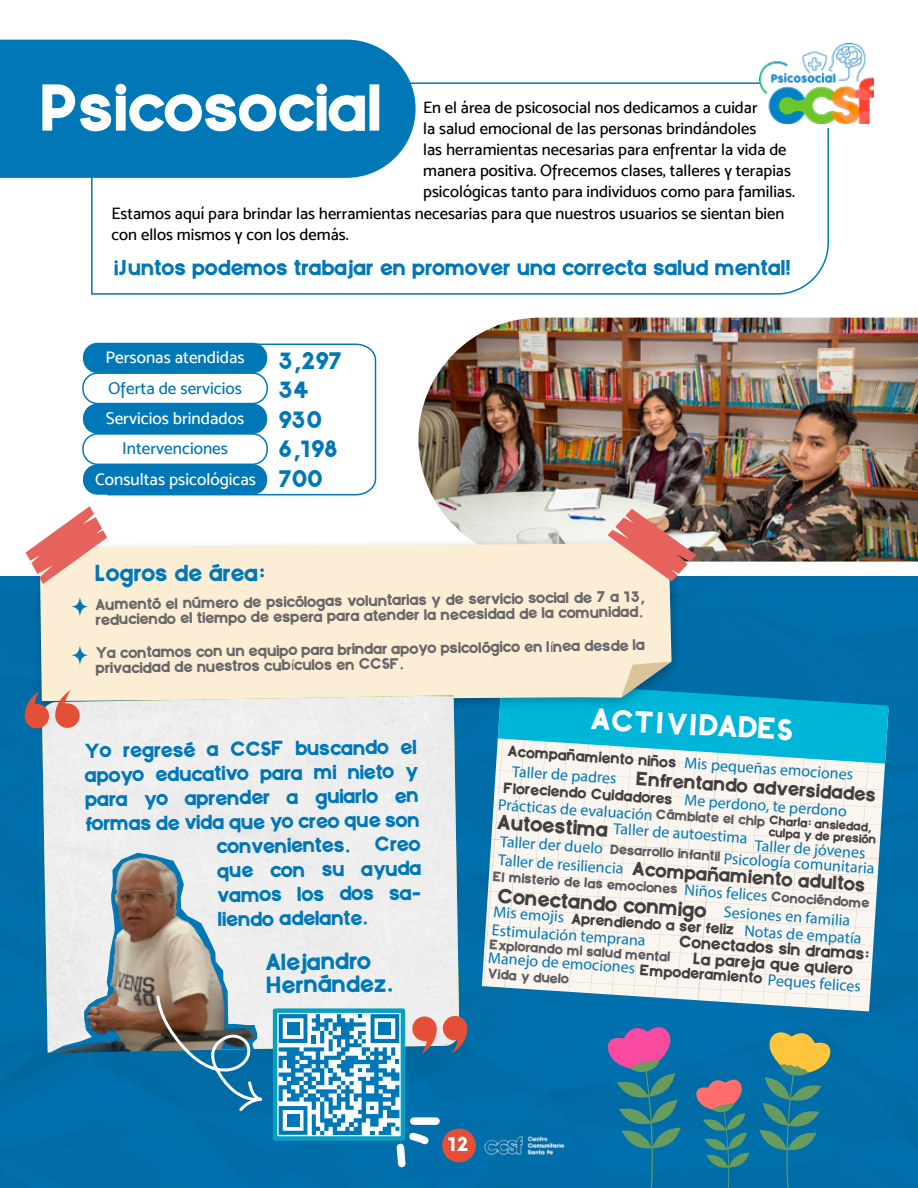
<style>
.page{position:relative;width:918px;height:1188px;background:#fff}
.page>*{position:absolute;margin:0;border:0;box-sizing:border-box;transform-origin:0 0}
.t1{font:64.65px "Bonkers";color:#fff}
.t2{font:29.4px "Bonkers";color:#fff}
.t3{font:23.25px/29.5px "Bonkers";color:#0078b8}
.t4{font:22.8px/22.8px "Bonkers";color:#0078b8}
.t5{font:22.5px "Bonkers";color:#0078b8}
.t6{font:21px "Bonkers";color:#0078b8}
.t7{font:19.95px "Bonkers";color:#423f40}
.t8{font:19.8px "Bonkers";color:#0078b8}
.t9{font:19.5px "Bonkers";color:#fff}
.t10{font:18.75px "Bonkers";color:#423f40}
.t11{font:17.1px "Mosk Medium 500";color:#fff}
.t12{font:17.1px "Mosk Medium 500";color:#0078b8}
.t13{font:16.5px/21px "Mosk Medium 500";color:#000}
.t14{font:16.05px "Myriad Pro";color:#0078b8}
.t15{font:16.05px/16px "Bonkers";color:#423f40;text-align:center}
.t16{font:15px/15px "Bonkers";color:#69676a}
.t17{font:14.7px "Bonkers";color:#423f40}
.t18{font:13.35px "Bonkers";color:#5b5b5f}
.t19{font:12px/12px "Bonkers";color:#423f40}
.s1{font-family:"Myriad Pro"}
.s2{font-size:13.35px;color:#5b5b5f}
.s3{font-family:"Bonkers";font-size:14.7px;color:#423f40}
</style>
<div class="page">
<div style="left:0;top:576px;width:918px;height:612px;background:#006faa"></div>
<img style="left:418px;top:318px;width:500px;height:244px">
<div style="left:83px;top:343px;width:184px;height:30px;background:#0078b8;border-radius:15px"></div>
<div style="left:82px;top:372px;width:186px;height:32px;border:2px solid #0078b8;border-radius:15px"></div>
<div style="left:83px;top:404px;width:184px;height:30px;background:#0078b8;border-radius:15px"></div>
<div style="left:82px;top:433px;width:186px;height:32px;border:2px solid #0078b8;border-radius:15px"></div>
<div style="left:83px;top:464px;width:184px;height:31px;background:#0078b8;border-radius:15px"></div>
<svg style="left:106px;top:343px;width:271px;height:153px"></svg>
<svg style="left:91px;top:82px;width:738px;height:213px"></svg>
<div style="left:0;top:40px;width:416px;height:138px;background:#0078b8"></div>
<svg style="left:759px;top:1032px;width:72px;height:156px"></svg>
<svg style="left:696px;top:1079px;width:53px;height:109px"></svg>
<div style="left:760px;top:43px;width:115px;height:85px;background:#fff"></div>
<img style="left:760px;top:43px;width:114px;height:80px">
<svg style="left:607px;top:1027px;width:74px;height:161px"></svg>
<img style="left:37px;top:532px;width:644px;height:175px">
<div style="left:40px;top:543px;width:632px;height:158px;background:#fbeed5"></div>
<svg style="left:481px;top:662px;width:409px;height:349px;background:#b2d7df"></svg>
<svg style="left:608px;top:509px;width:88px;height:72px;background:#d5998f"></svg>
<svg style="left:26px;top:506px;width:81px;height:78px"></svg>
<svg style="left:72px;top:597px;width:16px;height:19px"></svg>
<svg style="left:72px;top:646px;width:16px;height:19px"></svg>
<div style="left:42px;top:696px;width:417px;height:356px;background:#eeeeed"></div>
<svg style="left:24px;top:691px;width:25px;height:38px"></svg>
<svg style="left:55px;top:690px;width:26px;height:39px"></svg>
<svg style="left:443px;top:1015px;width:25px;height:39px"></svg>
<img style="left:49px;top:847px;width:206px;height:6px">
<svg style="left:410px;top:1117px;width:30px;height:8px"></svg>
<svg style="left:49px;top:853px;width:388px;height:314px"></svg>
<div style="left:287px;top:1114px;width:12px;height:13px;background:#0078b8"></div>
<div style="left:287px;top:1023px;width:12px;height:12px;background:#0078b8"></div>
<div style="left:379px;top:1023px;width:12px;height:12px;background:#0078b8"></div>
<svg style="left:115px;top:260px;width:3px;height:15px"></svg>
<div style="left:442px;top:1129px;width:34px;height:33px;background:#e35037;border-radius:50%"></div>
<img style="left:484px;top:1136px;width:81px;height:19px">
<h1 class="t1" style="left:42px;top:68px;width:344px">Psicosocial</h1>
<p class="t13" style="left:423px;top:97px;width:373px">En el área de psicosocial nos dedicamos a cuidar<br>la salud emocional de las personas brindándoles<br>las herramientas necesarias para enfrentar la vida de manera positiva. Ofrecemos clases, talleres y terapias psicológicas tanto para individuos como para familias.</p>
<p class="t13" style="left:112px;top:203px;width:674px">Estamos aquí para brindar las herramientas necesarias para que nuestros usuarios se sientan bien con ellos mismos y con los demás.</p>
<p class="t6" style="left:120px;top:255px;width:675px">Juntos podemos trabajar en promover una correcta salud mental!</p>
<p class="t11" style="left:105px;top:347px;width:141px">Personas atendidas</p>
<p class="t12" style="left:108px;top:378px;width:135px">Oferta de servicios</p>
<p class="t11" style="left:106px;top:408px;width:140px">Servicios brindados</p>
<p class="t12" style="left:122px;top:439px;width:108px">Intervenciones</p>
<p class="t11" style="left:95px;top:469px;width:162px">Consultas psicológicas</p>
<h3 class="t3" style="left:280px;top:346px;width:65px">3,297<br>34<br>930<br>6,198<br>700</h3>
<h3 class="t5" style="left:96px;top:560px;width:171px">Logros de área:</h3>
<p class="t16" style="left:96px;top:598px;width:551px;rotate:-1deg">Aumentó el número de psicólogas voluntarias y de servicio social de 7 a 13, reduciendo el tiempo de espera para atender la necesidad de la comunidad.</p>
<p class="t16" style="left:96px;top:647px;width:551px;line-height:14.5px;rotate:-1deg">Ya contamos con un equipo para brindar apoyo psicológico en l<span class="s1">í</span>nea desde la privacidad de nuestros cub<span class="s1">í</span>culos en CCSF.</p>
<p class="t8" style="left:85px;top:739px;width:334px;rotate:-1deg">Yo regresé a CCSF buscando el</p>
<p class="t8" style="left:85px;top:764px;width:335px;rotate:-1deg">apoyo educativo para mi nieto y</p>
<p class="t8" style="left:86px;top:788px;width:335px;rotate:-1deg">para yo aprender a guiarlo en</p>
<p class="t8" style="left:86px;top:812px;width:336px;rotate:-1deg">formas de vida que yo creo que son</p>
<p class="t8" style="left:217px;top:835px;width:206px;rotate:-1deg">convenientes. Creo</p>
<p class="t8" style="left:217px;top:859px;width:206px;rotate:-1deg">que con su ayuda</p>
<p class="t8" style="left:218px;top:883px;width:206px;rotate:-1deg">vamos los dos sa-</p>
<p class="t8" style="left:218px;top:907px;width:153px;rotate:-1deg">liendo adelante.</p>
<h3 class="t4" style="left:266px;top:951px;width:130px;rotate:-1deg">Alejandro<br>Hernández.</h3>
<h2 class="t2" style="left:593px;top:701px;width:204px;rotate:3deg">ACTIVIDADES</h2>
<p class="t17" style="left:509px;top:742px;width:170px;rotate:4deg">Acompañamiento niños</p>
<p class="t14" style="left:685px;top:753px;width:171px;rotate:4deg">Mis pequeñas emociones</p>
<p class="t14" style="left:513px;top:761px;width:106px;rotate:4deg">Taller de padres</p>
<p class="t10" style="left:638px;top:767px;width:242px;rotate:4deg">Enfrentando adversidades</p>
<p class="t17" style="left:505px;top:779px;width:171px;rotate:4deg">Floreciendo Cuidadores</p>
<p class="t14" style="left:685px;top:790px;width:164px;rotate:4deg">Me perdono, te perdono</p>
<p class="t14" style="left:499px;top:794px;width:156px;rotate:4deg">Prácticas de evaluación</p>
<p class="t7" style="left:499px;top:810px;width:112px;rotate:4deg">Autoestima</p>
<p class="t19" style="left:770px;top:814px;width:109px;text-indent:-114px;rotate:4deg"><span class="s2">Cámbiate el chip</span> Charla: ansiedad, culpa y de presión</p>
<p class="t14" style="left:614px;top:819px;width:254px;rotate:4deg">Taller de autoestima Taller de jóvenes</p>
<p class="t14" style="left:501px;top:831px;width:104px;rotate:4deg">Taller der duelo</p>
<p class="t18" style="left:611px;top:841px;width:112px;rotate:4deg">Desarrollo infantil</p>
<p class="t18" style="left:494px;top:868px;width:187px;rotate:4deg">El misterio de las emociones</p>
<p class="t14" style="left:725px;top:848px;width:152px;rotate:4deg">Psicología comunitaria</p>
<p class="t14" style="left:725px;top:902px;width:128px;rotate:4deg">Sesiones en familia</p>
<p class="t14" style="left:499px;top:850px;width:127px;rotate:4deg">Taller de resiliencia</p>
<p class="t10" style="left:634px;top:857px;width:235px;rotate:4deg">Acompañamiento adultos</p>
<p class="t14" style="left:685px;top:880px;width:85px;rotate:4deg">Niños felices</p>
<p class="t14" style="left:745px;top:921px;width:119px;rotate:4deg">Notas de empatía</p>
<p class="t7" style="left:499px;top:884px;width:211px;rotate:4deg">Conectando conmigo</p>
<p class="t18" style="left:772px;top:888px;width:100px;rotate:4deg">Conociéndome</p>
<p class="t14" style="left:494px;top:902px;width:72px;rotate:4deg">Mis emojis</p>
<p class="t17" style="left:573px;top:909px;width:164px;rotate:4deg">Aprendiendo a ser feliz</p>
<p class="t14" style="left:493px;top:920px;width:156px;rotate:4deg">Estimulación temprana</p>
<p class="t15" style="left:680px;top:933px;width:192px;rotate:4deg">Conectados sin dramas:<br>La pareja que quiero</p>
<p class="t18" style="left:491px;top:936px;width:183px;rotate:4deg">Explorando mi salud mental</p>
<p class="t14" style="left:489px;top:948px;width:375px;rotate:4deg">Manejo de emociones <sub>Empodera</sub><span class="s3">miento</span> Peques felices</p>
<p class="t18" style="left:489px;top:965px;width:83px;rotate:4deg">Vida y duelo</p>
<p class="t9" style="left:449px;top:1132px;width:22px">12</p>
</div>
